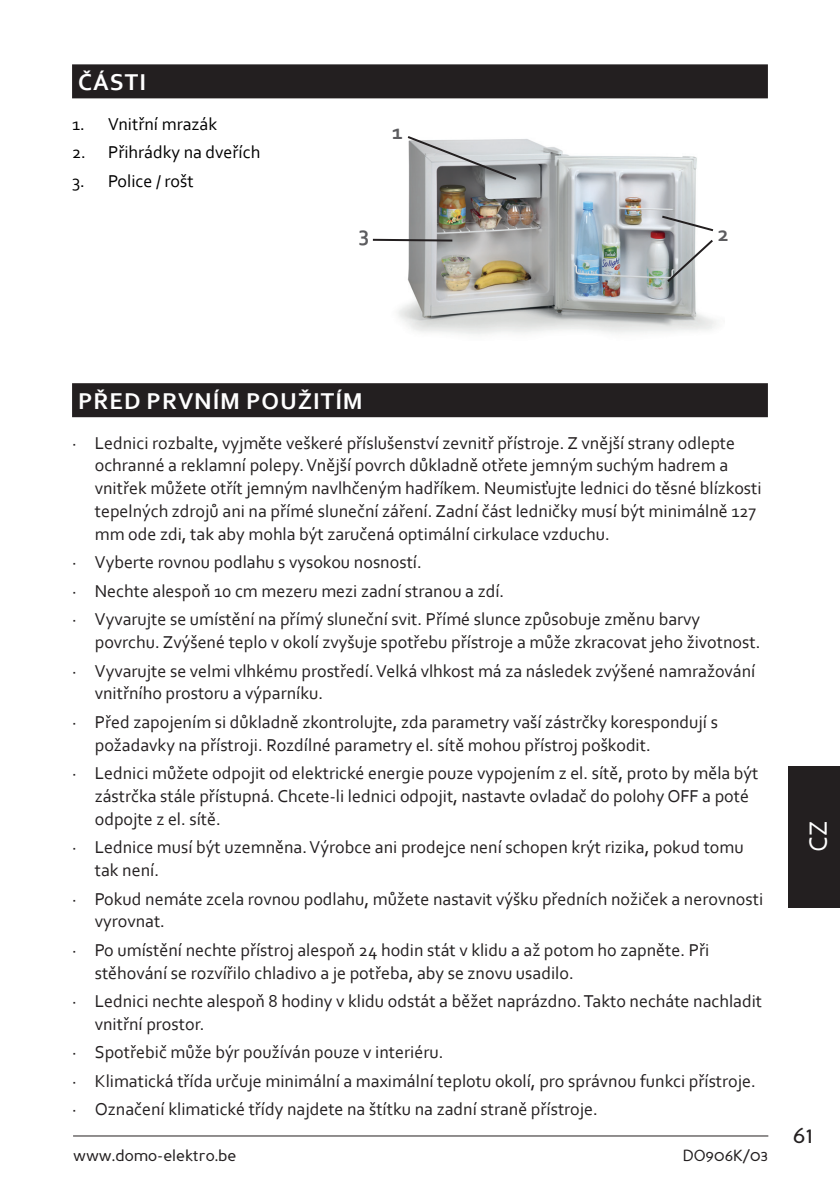
<style>
.page{position:relative;width:840px;height:1191px;background:#fff}
.page>*{position:absolute;margin:0;border:0;box-sizing:border-box;transform-origin:0 0}
.t1{font:26px "Corbel";color:#fff}
.t2{font:700 24px "Corbel";letter-spacing:.04em;color:#fff}
.t3{font:24px "Perspective Sans";color:#231f20}
.t4{font:700 22px "Corbel";color:#5c5c5f}
.t5{font:18px/22.8px "Corbel";color:#231f20}
.t6{font:18px "Corbel";color:#000}
.t7{font:16px "Perspective Sans";color:#231f20}
</style>
<div class="page">
<hr style="left:73px;top:1135px;width:694px;height:1px;background:#231f20">
<div style="left:788px;top:765px;width:51px;height:142px;background:#231f20"></div>
<div style="left:72px;top:64px;width:695px;height:34px;background:#231f20"></div>
<div style="left:72px;top:383px;width:695px;height:34px;background:#231f20"></div>
<img style="left:398px;top:139px;width:319px;height:196px">
<svg style="left:405px;top:136px;width:113px;height:45px;background:#b0b2b3"></svg>
<svg style="left:659px;top:214px;width:56px;height:70px"></svg>
<svg style="left:372px;top:238px;width:82px;height:4px"></svg>
<h2 class="t2" style="left:78px;top:67px;width:69px">ČÁSTI</h2>
<p class="t6" style="left:72px;top:113px;width:146px">1. Vnitřní mrazák</p>
<p class="t6" style="left:72px;top:141px;width:190px">2. Přihrádky na dveřích</p>
<p class="t6" style="left:72px;top:169px;width:123px">3. Police / rošt</p>
<p class="t4" style="left:392px;top:118px;width:12px">1</p>
<p class="t4" style="left:358px;top:220px;width:12px">3</p>
<p class="t4" style="left:717px;top:220px;width:12px">2</p>
<h2 class="t2" style="left:78px;top:386px;width:286px">PŘED PRVNÍM POUŽITÍM</h2>
<p class="t5" style="left:95px;top:431px;width:668px;text-indent:-23px">· Lednici rozbalte, vyjměte veškeré příslušenství zevnitř přístroje. Z vnější strany odlepte ochranné a reklamní polepy. Vnější povrch důkladně otřete jemným suchým hadrem a vnitřek můžete otřít jemným navlhčeným hadříkem. Neumisťujte lednici do těsné blízkosti tepelných zdrojů ani na přímé sluneční záření. Zadní část ledničky musí být minimálně 127 mm ode zdi, tak aby mohla být zaručená optimální cirkulace vzduchu.</p>
<p class="t5" style="left:72px;top:547px;width:629px;line-height:28.4px">· Vyberte rovnou podlahu s vysokou nosností.<br>· Nechte alespoň 10 cm mezeru mezi zadní stranou a zdí.<br>· Vyvarujte se umístění na přímý sluneční svit. Přímé slunce způsobuje změnu barvy</p>
<p class="t5" style="left:72px;top:627px;width:689px;line-height:28.4px;text-align:right">povrchu. Zvýšené teplo v okolí zvyšuje spotřebu přístroje a může zkracovat jeho životnost.<br>· Vyvarujte se velmi vlhkému prostředí. Velká vlhkost má za následek zvýšené namražování</p>
<p class="t5" style="left:72px;top:678px;width:647px;line-height:28.4px;text-indent:23px">vnitřního prostoru a výparníku.<br>· Před zapojením si důkladně zkontrolujte, zda parametry vaší zástrčky korespondují s</p>
<p class="t5" style="left:72px;top:730px;width:687px;line-height:28.4px;text-indent:23px">požadavky na přístroji. Rozdílné parametry el. sítě mohou přístroj poškodit.<br>· Lednici můžete odpojit od elektrické energie pouze vypojením z el. sítě, proto by měla být</p>
<p class="t5" style="left:95px;top:784px;width:655px">zástrčka stále přístupná. Chcete-li lednici odpojit, nastavte ovladač do polohy OFF a poté odpojte z el. sítě.</p>
<p class="t5" style="left:95px;top:835px;width:650px;text-indent:-23px">· Lednice musí být uzemněna. Výrobce ani prodejce není schopen krýt rizika, pokud tomu tak není.</p>
<p class="t5" style="left:95px;top:886px;width:669px;text-indent:-23px">· Pokud nemáte zcela rovnou podlahu, můžete nastavit výšku předních nožiček a nerovnosti vyrovnat.</p>
<p class="t5" style="left:95px;top:938px;width:615px;text-indent:-23px">· Po umístění nechte přístroj alespoň 24 hodin stát v klidu a až potom ho zapněte. Při stěhování se rozvířilo chladivo a je potřeba, aby se znovu usadilo.</p>
<p class="t5" style="left:95px;top:989px;width:668px;text-indent:-23px">· Lednici nechte alespoň 8 hodiny v klidu odstát a běžet naprázdno. Takto necháte nachladit vnitřní prostor.</p>
<p class="t5" style="left:72px;top:1037px;width:685px;line-height:28.4px">· Spotřebič může býr používán pouze v interiéru.<br>· Klimatická třída určuje minimální a maximální teplotu okolí, pro správnou funkci přístroje. · Označení klimatické třídy najdete na štítku na zadní straně přístroje.</p>
<p class="t7" style="left:73px;top:1146px;width:165px">www.domo-elektro.be</p>
<p class="t7" style="left:682px;top:1146px;width:87px">DO906K/03</p>
<h1 class="t1" style="left:801px;top:851px;width:32px;rotate:-90deg">CZ</h1>
<h2 class="t3" style="left:792px;top:1120px;width:21px">61</h2>
</div>
